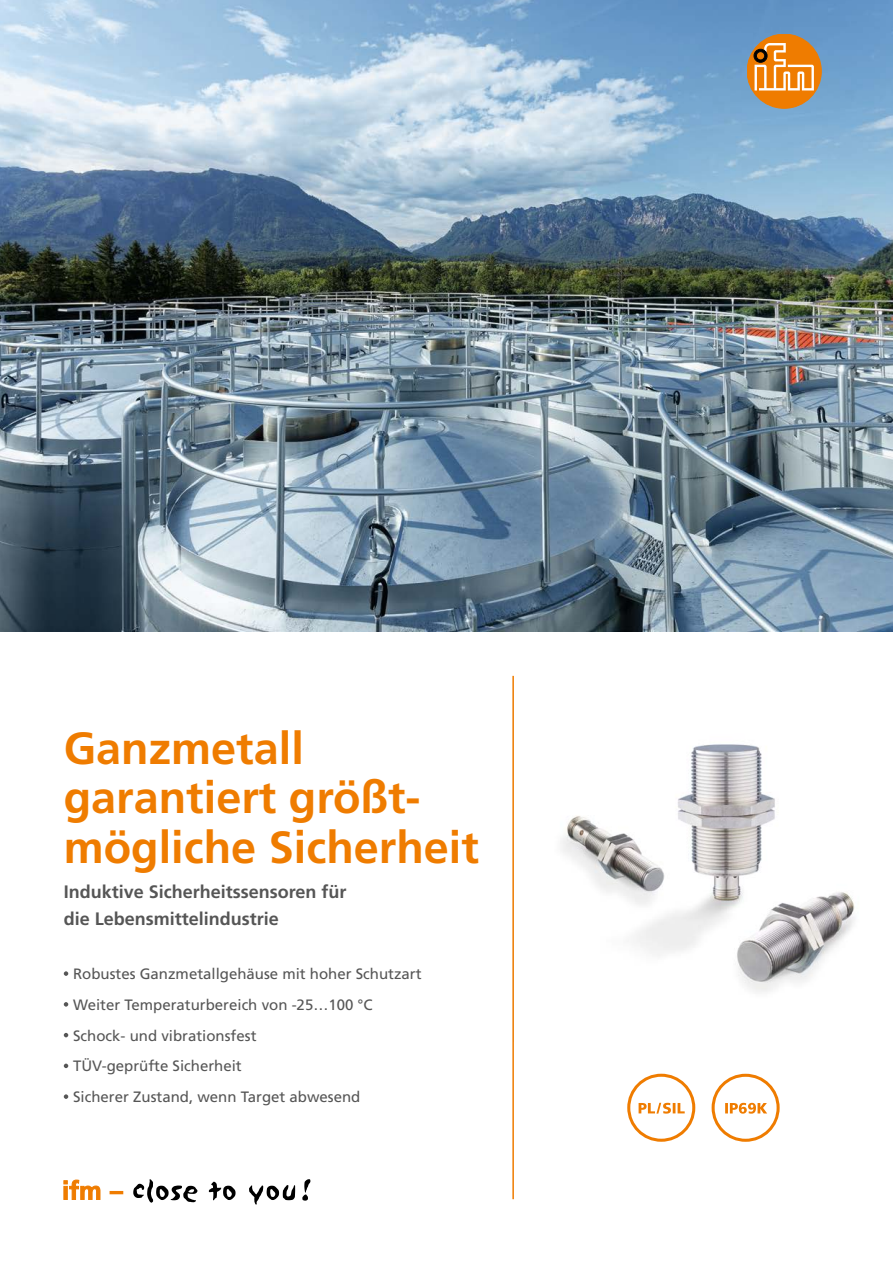
<style>
.page{position:relative;width:893px;height:1263px;background:#fff}
.page>*{position:absolute;margin:0;border:0;box-sizing:border-box;transform-origin:0 0}
.Titel_Headline_30pt{font:700 45px/49.5px "Frutiger LT Com";color:#ef7c00}
.Titel_Subheadline_12pt{font:700 18px/27px "Frutiger LT Com";color:#565656}
.Features{font:15px "Frutiger LT Com";color:#565656}
</style>
<div class="page">
<img style="left:560px;top:744px;width:295px;height:248px">
<img style="left:0;top:0;width:893px;height:631px">
<svg style="left:64px;top:1180px;width:36px;height:20px"></svg>
<svg style="left:110px;top:1191px;width:13px;height:3px"></svg>
<svg style="left:133px;top:1179px;width:64px;height:24px"></svg>
<svg style="left:209px;top:1182px;width:27px;height:18px"></svg>
<svg style="left:249px;top:1185px;width:46px;height:19px"></svg>
<svg style="left:302px;top:1179px;width:8px;height:22px"></svg>
<hr style="left:512px;top:676px;width:2px;height:523px;background:#ef7c00">
<div style="left:747px;top:34px;width:74px;height:74px;background:#ef7c00;border-radius:50%"></div>
<div style="left:747px;top:34px;width:74px;height:74px;border:1px solid #ef7c00;border-radius:50%"></div>
<svg style="left:754px;top:43px;width:60px;height:47px"></svg>
<svg style="left:64px;top:971px;width:4px;height:5px"></svg>
<svg style="left:64px;top:1002px;width:4px;height:4px"></svg>
<svg style="left:64px;top:1033px;width:4px;height:4px"></svg>
<svg style="left:64px;top:1063px;width:4px;height:5px"></svg>
<svg style="left:64px;top:1094px;width:4px;height:5px"></svg>
<svg style="left:627px;top:1074px;width:68px;height:68px"></svg>
<svg style="left:712px;top:1074px;width:68px;height:68px"></svg>
<p class="Titel_Headline_30pt" style="left:64px;top:724px;width:417px">Ganzmetall garantiert größt&shy;mögliche Sicherheit</p>
<p class="Titel_Subheadline_12pt" style="left:64px;top:879px;width:284px">Induktive Sicherheitssensoren für die Lebensmittelindustrie</p>
<p class="Features" style="left:73px;top:965px;width:350px">Robustes Ganzmetallgehäuse mit hoher Schutzart</p>
<p class="Features" style="left:73px;top:996px;width:301px">Weiter Temperaturbereich von -25…100 °C</p>
<p class="Features" style="left:73px;top:1026px;width:185px">Schock- und vibrationsfest</p>
<p class="Features" style="left:73px;top:1057px;width:170px">TÜV-geprüfte Sicherheit</p>
<p class="Features" style="left:73px;top:1088px;width:289px">Sicherer Zustand, wenn Target abwesend</p>
</div>
